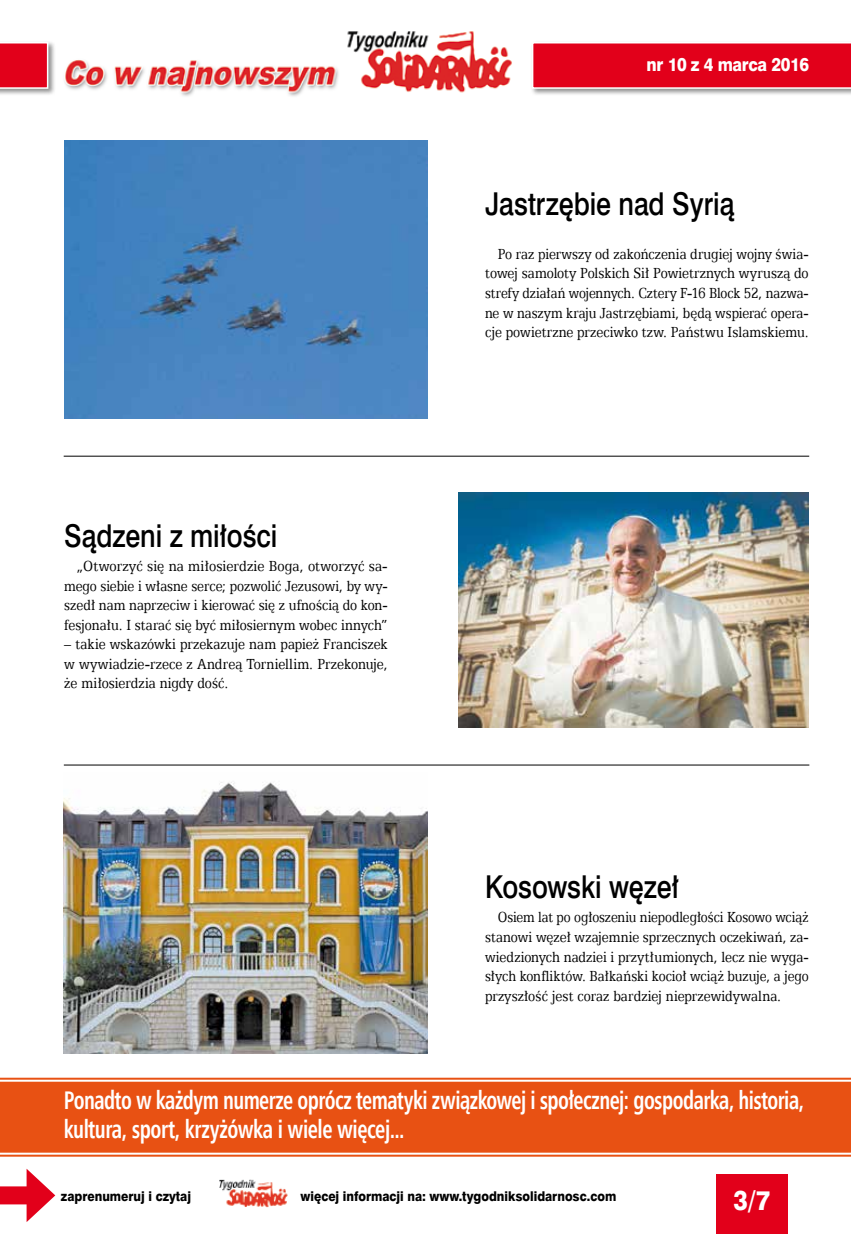
<style>
.page{position:relative;width:851px;height:1234px;background:#fff}
.page>*{position:absolute;margin:0;border:0;box-sizing:border-box;transform-origin:0 0}
.t1{font:31.5px "Swis 721 Md EU";color:#000;scale:.85 1}
.t2{font:27px "Swis 721 Hv EU";color:#fff;scale:.9 1}
.t3{font:700 25.5px/28.5px "Humnst 777 Cn EU";letter-spacing:-.025em;color:#fff;scale:.82 1}
.t4{font:18.3px "Swis 721 Hv EU";letter-spacing:-.02em;color:#fff;scale:.9 1}
.t5{font:16.5px/19.5px "Egyptian 505 EU";color:#000;text-align:justify;scale:.83 1}
.t6{font:16.5px/19.5px "Egyptian 505 EU";color:#000;text-align:justify;scale:.84 1}
.t7{font:16.5px/19.5px "Egyptian 505 EU";color:#000;text-align:justify;scale:.87 1}
.t8{font:16.5px/19.5px "Egyptian 505 EU";color:#000;text-align:justify;scale:.85 1}
.t9{font:13.5px "Swis 721 Hv EU";color:#000;scale:.9 1}
</style>
<div class="page">
<div style="left:716px;top:1174px;width:72px;height:59px;background:#e2001a"></div>
<img style="left:219px;top:1179px;width:69px;height:27px">
<div style="left:0;top:1186px;width:38px;height:18px;background:#e2001a"></div>
<svg style="left:27px;top:1169px;width:28px;height:52px"></svg>
<svg style="left:0;top:1077px;width:850px;height:80px;background:#ef8c63"></svg>
<div style="left:0;top:1079px;width:850px;height:75px;background:#e85113"></div>
<img style="left:64px;top:31px;width:448px;height:65px">
<div style="left:530px;top:40px;width:320px;height:56px;background:#000;opacity:.45"></div>
<svg style="left:531px;top:42px;width:319px;height:47px;background:#e3122a"></svg>
<div style="left:0;top:40px;width:56px;height:56px;background:#000;opacity:.45"></div>
<svg style="left:0;top:42px;width:48px;height:47px;background:#e4162e"></svg>
<hr style="left:64px;top:456px;width:745px;height:1px;background:#000">
<hr style="left:64px;top:764px;width:745px;height:1px;background:#000">
<img style="left:64px;top:140px;width:363px;height:278px">
<img style="left:458px;top:492px;width:350px;height:235px">
<img style="left:64px;top:782px;width:363px;height:271px">
<p class="t4" style="left:646px;top:53px;width:182px">nr 10 z 4 marca 2016</p>
<h1 class="t1" style="left:64px;top:516px;width:252px">Sądzeni z miłości</h1>
<p class="t7" style="left:64px;top:556px;width:373px;text-indent:13px">„Otworzyć się na miłosierdzie Boga, otworzyć sa&shy;mego siebie i własne serce; pozwolić Jezusowi, by wy&shy;szedł nam naprzeciw i kierować się z ufnością do kon&shy;fesjonału. I starać się być miłosiernym wobec innych”</p>
<p class="t8" style="left:64px;top:634px;width:382px">– takie wskazówki przekazuje nam papież Franciszek w wywiadzie-rzece z Andreą Torniellim. Przekonuje, że miłosierdzia nigdy dość.</p>
<h1 class="t1" style="left:485px;top:185px;width:295px">Jastrzębie nad Syrią</h1>
<p class="t6" style="left:485px;top:244px;width:387px;text-indent:13px">Po raz pierwszy od zakończenia drugiej wojny świa&shy;towej samoloty Polskich Sił Powietrznych wyruszą do strefy działań wojennych. Cztery F-16 Block 52, nazwa&shy;ne w naszym kraju Jastrzębiami, będą wspierać opera&shy;cje powietrzne przeciwko tzw. Państwu Islamskiemu.</p>
<h1 class="t1" style="left:485px;top:867px;width:230px">Kosowski węzeł</h1>
<p class="t5" style="left:485px;top:907px;width:391px;text-indent:13px">Osiem lat po ogłoszeniu niepodległości Kosowo wciąż stanowi węzeł wzajemnie sprzecznych oczekiwań, za&shy;wiedzionych nadziei i przytłumionych, lecz nie wyga&shy;słych konfliktów. Bałkański kocioł wciąż buzuje, a jego przyszłość jest coraz bardziej nieprzewidywalna.</p>
<h3 class="t3" style="left:64px;top:1085px;width:904px">Ponadto w każdym numerze oprócz tematyki związkowej i społecznej: gospodarka, historia, kultura, sport, krzyżówka i wiele więcej...</h3>
<p class="t9" style="left:61px;top:1187px;width:146px">zaprenumeruj i czytaj</p>
<p class="t9" style="left:300px;top:1187px;width:352px">więcej informacji na: www.tygodniksolidarnosc.com</p>
<h2 class="t2" style="left:733px;top:1183px;width:42px">3/7</h2>
</div>
